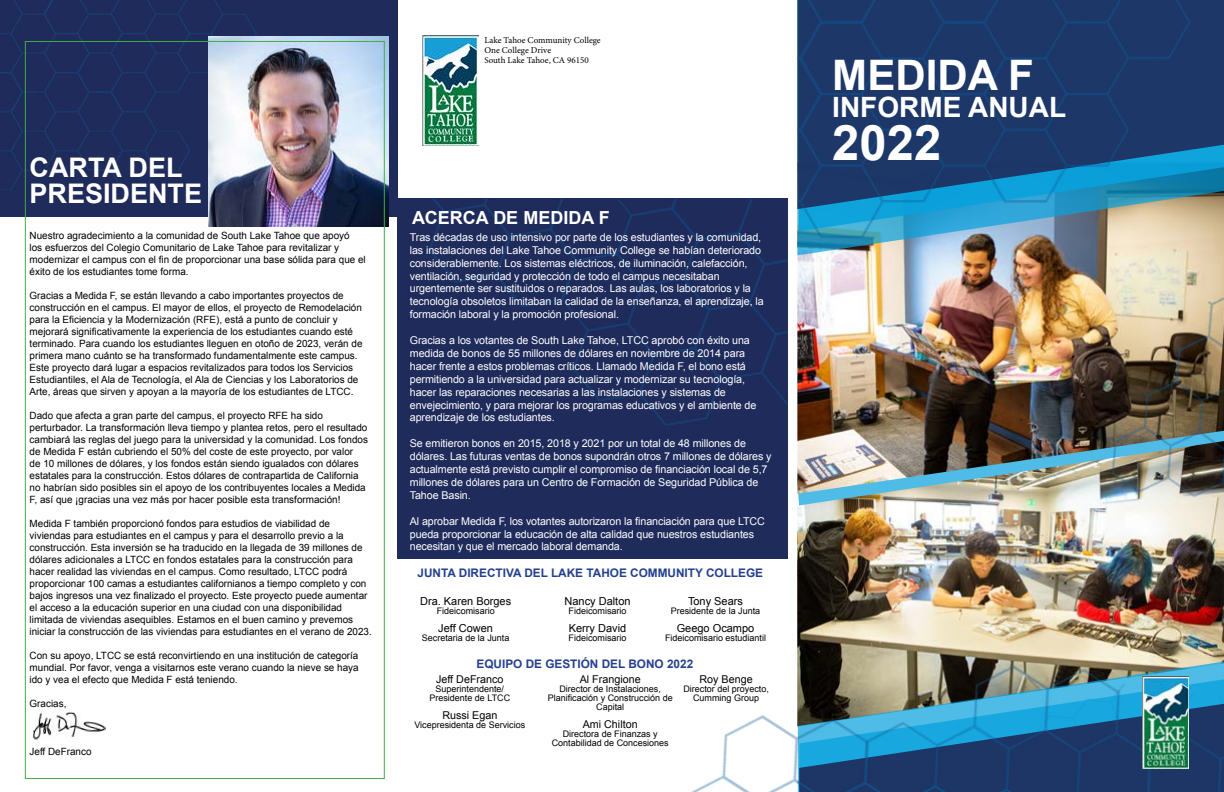
<style>
.page{position:relative;width:1224px;height:792px;background:#fff}
.page>*{position:absolute;margin:0;border:0;box-sizing:border-box;transform-origin:0 0}
.t1{font:700 49px "Arial";color:#fff}
.t2{font:700 42px "Arial";color:#fff}
.t3{font:700 28px "Arial";color:#fff}
.t4{font:700 27px/26px "Arial";color:#fff}
.t5{font:700 22px "Arial";color:#fff}
.t6{font:700 18px "Arial";color:#fff}
.t7{font:700 11.8px "Arial";color:#25408f}
.t8{font:11px "Arial";color:#000}
.t9{font:10.8px/12.9px "Arial";letter-spacing:-.01em;color:#fff}
.t10{font:10.8px "Arial";color:#000}
.t11{font:10px/12px "Arial";color:#000}
.t12{font:9px/9px "Arial";color:#000;text-align:center}
.t13{font:9px/10px "Minion Pro";color:#000}
</style>
<div class="page">
<div style="left:0;top:0;width:398px;height:217px;background:#1f2b5b"></div>
<img style="left:0;top:0;width:272px;height:449px">
<img style="left:209px;top:36px;width:180px;height:190px">
<div style="left:397px;top:198px;width:391px;height:361px;background:#1f2b5b"></div>
<img style="left:429px;top:199px;width:359px;height:227px">
<img style="left:797px;top:255px;width:295px;height:125px">
<img style="left:423px;top:36px;width:56px;height:110px">
<img style="left:797px;top:245px;width:295px;height:10px">
<img style="left:797px;top:0;width:427px;height:245px">
<img style="left:781px;top:380px;width:311px;height:103px">
<img style="left:33px;top:712px;width:73px;height:28px">
<img style="left:1092px;top:198px;width:132px;height:285px">
<img style="left:691px;top:483px;width:533px;height:309px">
<h3 class="t4" style="left:30px;top:155px;width:174px">CARTA DEL<br>PRESIDENTE</h3>
<p class="t11" style="left:30px;top:230px;width:338px">Nuestro agradecimiento a la comunidad de South Lake Tahoe que apoyó<br>los esfuerzos del Colegio Comunitario de Lake Tahoe para revitalizar y modernizar el campus con el fin de proporcionar una base sólida para que el éxito de los estudiantes tome forma.</p>
<p class="t11" style="left:30px;top:290px;width:334px">Gracias a Medida F, se están llevando a cabo importantes proyectos de construcción en el campus. El mayor de ellos, el proyecto de Remodelación para la Eficiencia y la Modernización (RFE), está a punto de concluir y mejorará significativamente la experiencia de los estudiantes cuando esté terminado. Para cuando los estudiantes lleguen en otoño de 2023, verán de primera mano cuánto se ha transformado fundamentalmente este campus.<br>Este proyecto dará lugar a espacios revitalizados para todos los Servicios Estudiantiles, el Ala de Tecnología, el Ala de Ciencias y los Laboratorios de Arte, áreas que sirven y apoyan a la mayoría de los estudiantes de LTCC.</p>
<p class="t11" style="left:30px;top:410px;width:340px">Dado que afecta a gran parte del campus, el proyecto RFE ha sido perturbador. La transformación lleva tiempo y plantea retos, pero el resultado cambiará las reglas del juego para la universidad y la comunidad. Los fondos de Medida F están cubriendo el 50% del coste de este proyecto, por valor<br>de 10 millones de dólares, y los fondos están siendo igualados con dólares estatales para la construcción. Estos dólares de contrapartida de California no habrían sido posibles sin el apoyo de los contribuyentes locales a Medida F, así que ¡gracias una vez más por hacer posible esta transformación!</p>
<p class="t11" style="left:30px;top:518px;width:344px">Medida F también proporcionó fondos para estudios de viabilidad de viviendas para estudiantes en el campus y para el desarrollo previo a la construcción. Esta inversión se ha traducido en la llegada de 39 millones de dólares adicionales a LTCC en fondos estatales para la construcción para hacer realidad las viviendas en el campus. Como resultado, LTCC podrá proporcionar 100 camas a estudiantes californianos a tiempo completo y con bajos ingresos una vez finalizado el proyecto. Este proyecto puede aumentar el acceso a la educación superior en una ciudad con una disponibilidad limitada de viviendas asequibles. Estamos en el buen camino y prevemos iniciar la construcción de las viviendas para estudiantes en el verano de 2023.</p>
<p class="t11" style="left:30px;top:650px;width:331px;text-align:justify">Con su apoyo, LTCC se está reconvirtiendo en una institución de categoría mundial. Por favor, venga a visitarnos este verano cuando la nieve se haya ido y vea el efecto que Medida F está teniendo.</p>
<p class="t11" style="left:30px;top:698px;width:38px">Gracias,</p>
<p class="t11" style="left:30px;top:746px;width:63px">Jeff DeFranco</p>
<p class="t13" style="left:484px;top:35px;width:118px">Lake Tahoe Community College<br>One College Drive<br>South Lake Tahoe, CA 96150</p>
<h3 class="t6" style="left:412px;top:206px;width:199px">ACERCA DE MEDIDA F</h3>
<p class="t9" style="left:410px;top:231px;width:355px">Tras décadas de uso intensivo por parte de los estudiantes y la comunidad, las instalaciones del Lake Tahoe Community College se habían deteriorado considerablemente. Los sistemas eléctricos, de iluminación, calefacción, ventilación, seguridad y protección de todo el campus necesitaban urgentemente ser sustituidos o reparados. Las aulas, los laboratorios y la tecnología obsoletos limitaban la calidad de la enseñanza, el aprendizaje, la formación laboral y la promoción profesional.</p>
<p class="t9" style="left:410px;top:334px;width:348px">Gracias a los votantes de South Lake Tahoe, LTCC aprobó con éxito una medida de bonos de 55 millones de dólares en noviembre de 2014 para hacer frente a estos problemas críticos. Llamado Medida F, el bono está permitiendo a la universidad para actualizar y modernizar su tecnología, hacer las reparaciones necesarias a las instalaciones y sistemas de envejecimiento, y para mejorar los programas educativos y el ambiente de aprendizaje de los estudiantes.</p>
<p class="t9" style="left:410px;top:437px;width:363px">Se emitieron bonos en 2015, 2018 y 2021 por un total de 48 millones de dólares. Las futuras ventas de bonos supondrán otros 7 millones de dólares y actualmente está previsto cumplir el compromiso de financiación local de 5,7 millones de dólares para un Centro de Formación de Seguridad Pública de Tahoe Basin.</p>
<p class="t9" style="left:410px;top:515px;width:357px">Al aprobar Medida F, los votantes autorizaron la financiación para que LTCC pueda proporcionar la educación de alta calidad que nuestros estudiantes necesitan y que el mercado laboral demanda.</p>
<h3 class="t5" style="left:467px;top:436px;width:264px">ABOUT THE LTCC BOND</h3>
<p class="t7" style="left:418px;top:566px;width:347px">JUNTA DIRECTIVA DEL LAKE TAHOE COMMUNITY COLLEGE</p>
<p class="t8" style="left:420px;top:594px;width:93px">Dra. Karen Borges</p>
<p class="t12" style="left:437px;top:607px;width:60px">Fideicomisario</p>
<p class="t8" style="left:438px;top:621px;width:56px">Jeff Cowen</p>
<p class="t12" style="left:422px;top:634px;width:89px">Secretaria de la Junta</p>
<p class="t8" style="left:688px;top:594px;width:57px">Tony Sears</p>
<p class="t12" style="left:671px;top:607px;width:91px">Presidente de la Junta</p>
<p class="t8" style="left:677px;top:621px;width:79px">Geego Ocampo</p>
<p class="t12" style="left:665px;top:634px;width:103px">Fideicomisario estudiantil</p>
<p class="t7" style="left:477px;top:657px;width:218px">EQUIPO DE GESTIÓN DEL BONO 2022</p>
<p class="t10" style="left:436px;top:672px;width:69px">Jeff DeFranco</p>
<p class="t12" style="left:429px;top:685px;width:82px">Superintendente/<br>Presidente de LTCC</p>
<p class="t10" style="left:442px;top:708px;width:56px">Russi Egan</p>
<p class="t12" style="left:414px;top:721px;width:112px">Vicepresidenta de Servicios</p>
<p class="t8" style="left:565px;top:594px;width:68px">Nancy Dalton</p>
<p class="t12" style="left:569px;top:607px;width:60px">Fideicomisario</p>
<p class="t8" style="left:569px;top:621px;width:59px">Kerry David</p>
<p class="t12" style="left:569px;top:634px;width:60px">Fideicomisario</p>
<p class="t10" style="left:580px;top:672px;width:62px">Al Frangione</p>
<p class="t12" style="left:548px;top:685px;width:127px">Director de Instalaciones,<br>Planificación y Construcción de<br>Capital</p>
<p class="t10" style="left:583px;top:717px;width:56px">Ami Chilton</p>
<p class="t12" style="left:552px;top:730px;width:119px">Directora de Finanzas y<br>Contabilidad de Concesiones</p>
<p class="t10" style="left:700px;top:672px;width:55px">Roy Benge</p>
<p class="t12" style="left:683px;top:685px;width:87px">Director del proyecto,<br>Cumming Group</p>
<h2 class="t2" style="left:832px;top:47px;width:203px">MEDIDA F</h2>
<h3 class="t3" style="left:832px;top:89px;width:235px">INFORME ANUAL</h3>
<h1 class="t1" style="left:832px;top:111px;width:110px">2022</h1>
</div>
